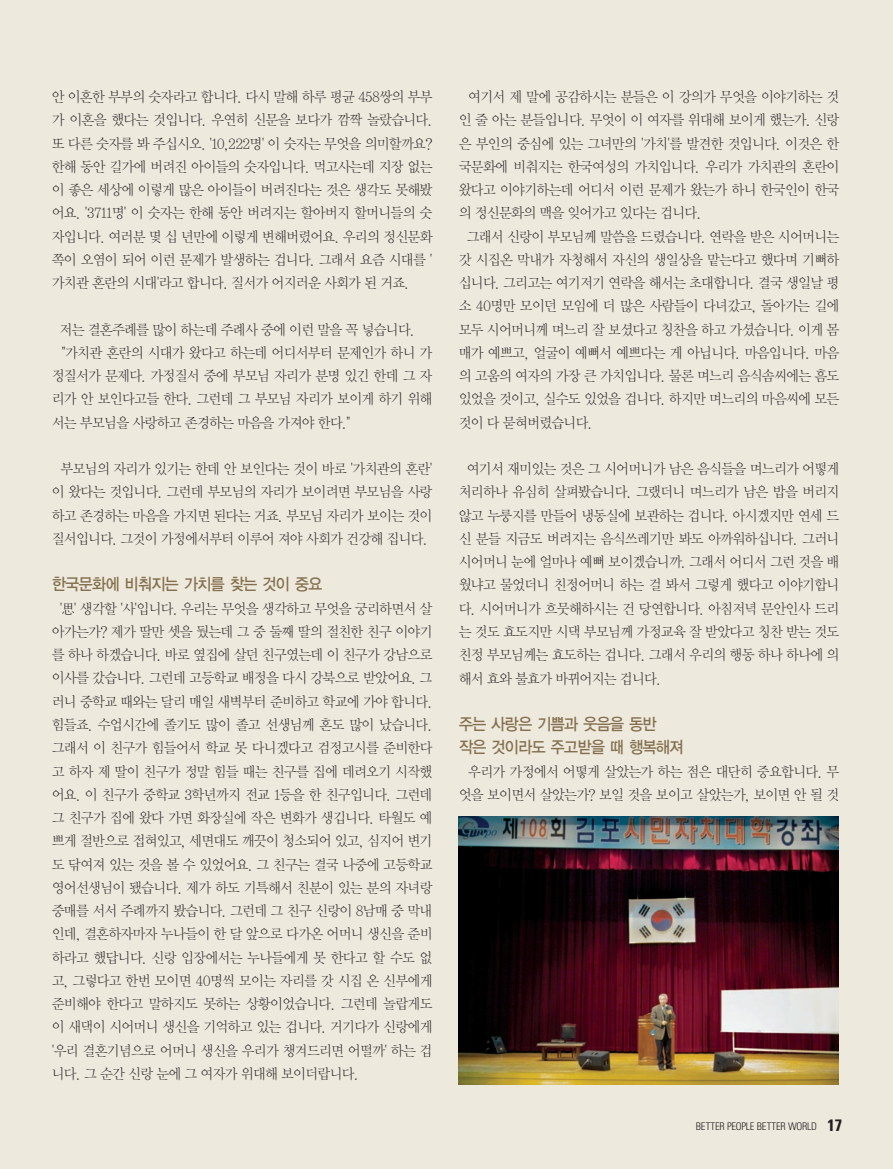
<style>
.page{position:relative;width:893px;height:1169px;background:#fff}
.page>*{position:absolute;margin:0;border:0;box-sizing:border-box;transform-origin:0 0}
.t1{font:16.5px/23.2px "YGO13";letter-spacing:-.12em;color:#836f4d;scale:.92 1}
.t2{font:14.25px/23.2px "Y Mj O11";letter-spacing:-.105em;color:#231f20;text-align:justify;scale:.95 1}
.t3{font:300 condensed 10.5px "Univers";letter-spacing:-.025em;color:#231f20}
.s1{font-weight:700;font-size:16.5px}
</style>
<div class="page">
<div style="left:0;top:0;width:892px;height:1168px;background:#eee9dd"></div>
<img style="left:459px;top:816px;width:379px;height:268px">
<p class="t2" style="left:51px;top:86px;width:403px">안 이혼한 부부의 숫자라고 합니다. 다시 말해 하루 평균 458쌍의 부부 가 이혼을 했다는 것입니다. 우연히 신문을 보다가 깜짝 놀랐습니다. 또 다른 숫자를 봐 주십시오. '10,222명' 이 숫자는 무엇을 의미할까요? 한해 동안 길가에 버려진 아이들의 숫자입니다. 먹고사는데 지장 없는 이 좋은 세상에 이렇게 많은 아이들이 버려진다는 것은 생각도 못해봤 어요. '3711명' 이 숫자는 한해 동안 버려지는 할아버지 할머니들의 숫 자입니다. 여러분 몇 십 년만에 이렇게 변해버렸어요. 우리의 정신문화 쪽이 오염이 되어 이런 문제가 발생하는 겁니다. 그래서 요즘 시대를 ' 가치관 혼란의 시대'라고 합니다. 질서가 어지러운 사회가 된 거죠.</p>
<p class="t2" style="left:59px;top:318px;width:376px">저는 결혼주례를 많이 하는데 주례사 중에 이런 말을 꼭 넣습니다.</p>
<p class="t2" style="left:61px;top:342px;width:393px">"가치관 혼란의 시대가 왔다고 하는데 어디서부터 문제인가 하니 가</p>
<p class="t2" style="left:51px;top:365px;width:403px">정질서가 문제다. 가정질서 중에 부모님 자리가 분명 있긴 한데 그 자</p>
<p class="t2" style="left:51px;top:388px;width:403px">리가 안 보인다고들 한다. 그런데 그 부모님 자리가 보이게 하기 위해</p>
<p class="t2" style="left:51px;top:411px;width:317px">서는 부모님을 사랑하고 존경하는 마음을 가져야 한다."</p>
<p class="t2" style="left:51px;top:458px;width:403px;text-indent:9px">부모님의 자리가 있기는 한데 안 보인다는 것이 바로 '가치관의 혼란' 이 왔다는 것입니다. 그런데 부모님의 자리가 보이려면 부모님을 사랑 하고 존경하는 마음을 가지면 된다는 거죠. 부모님 자리가 보이는 것이 질서입니다. 그것이 가정에서부터 이루어 져야 사회가 건강해 집니다.</p>
<p class="t1" style="left:51px;top:574px;width:297px">한국문화에 비춰지는 가치를 찾는 것이 중요</p>
<p class="t2" style="left:51px;top:597px;width:403px;text-indent:8px">'思' 생각할 '사'입니다. 우리는 무엇을 생각하고 무엇을 궁리하면서 살 아가는가? 제가 딸만 셋을 뒀는데 그 중 둘째 딸의 절친한 친구 이야기 를 하나 하겠습니다. 바로 옆집에 살던 친구였는데 이 친구가 강남으로 이사를 갔습니다. 그런데 고등학교 배정을 다시 강북으로 받았어요. 그 러니 중학교 때와는 달리 매일 새벽부터 준비하고 학교에 가야 합니다. 힘들죠. 수업시간에 졸기도 많이 졸고 선생님께 혼도 많이 났습니다. 그래서 이 친구가 힘들어서 학교 못 다니겠다고 검정고시를 준비한다 고 하자 제 딸이 친구가 정말 힘들 때는 친구를 집에 데려오기 시작했 어요. 이 친구가 중학교 3학년까지 전교 1등을 한 친구입니다. 그런데 그 친구가 집에 왔다 가면 화장실에 작은 변화가 생깁니다. 타월도 예 쁘게 절반으로 접혀있고, 세면대도 깨끗이 청소되어 있고, 심지어 변기 도 닦여져 있는 것을 볼 수 있었어요. 그 친구는 결국 나중에 고등학교 영어선생님이 됐습니다. 제가 하도 기특해서 친분이 있는 분의 자녀랑 중매를 서서 주례까지 봤습니다. 그런데 그 친구 신랑이 8남매 중 막내 인데, 결혼하자마자 누나들이 한 달 앞으로 다가온 어머니 생신을 준비 하라고 했답니다. 신랑 입장에서는 누나들에게 못 한다고 할 수도 없 고, 그렇다고 한번 모이면 40명씩 모이는 자리를 갓 시집 온 신부에게 준비해야 한다고 말하지도 못하는 상황이었습니다. 그런데 놀랍게도 이 새댁이 시어머니 생신을 기억하고 있는 겁니다. 거기다가 신랑에게 '우리 결혼기념으로 어머니 생신을 우리가 챙겨드리면 어떨까' 하는 겁 니다. 그 순간 신랑 눈에 그 여자가 위대해 보이더랍니다.</p>
<p class="t2" style="left:468px;top:86px;width:393px">여기서 제 말에 공감하시는 분들은 이 강의가 무엇을 이야기하는 것</p>
<p class="t2" style="left:458px;top:109px;width:403px">인 줄 아는 분들입니다. 무엇이 이 여자를 위대해 보이게 했는가. 신랑</p>
<p class="t2" style="left:458px;top:132px;width:403px">은 부인의 중심에 있는 그녀만의 '가치'를 발견한 것입니다. 이것은 한</p>
<p class="t2" style="left:458px;top:156px;width:403px">국문화에 비춰지는 한국여성의 가치입니다. 우리가 가치관의 혼란이</p>
<p class="t2" style="left:458px;top:179px;width:403px">왔다고 이야기하는데 어디서 이런 문제가 왔는가 하니 한국인이 한국</p>
<p class="t2" style="left:458px;top:202px;width:258px">의 정신문화의 맥을 잊어가고 있다는 겁니다.</p>
<p class="t2" style="left:466px;top:225px;width:394px">그래서 신랑이 부모님께 말씀을 드렸습니다. 연락을 받은 시어머니는</p>
<p class="t2" style="left:458px;top:249px;width:403px">갓 시집온 막내가 자청해서 자신의 생일상을 맡는다고 했다며 기뻐하</p>
<p class="t2" style="left:458px;top:272px;width:403px">십니다. 그리고는 여기저기 연락을 해서는 초대합니다. 결국 생일날 평</p>
<p class="t2" style="left:458px;top:295px;width:403px">소 40명만 모이던 모임에 더 많은 사람들이 다녀갔고, 돌아가는 길에</p>
<p class="t2" style="left:458px;top:318px;width:403px">모두 시어머니께 며느리 잘 보셨다고 칭찬을 하고 가셨습니다. 이게 몸</p>
<p class="t2" style="left:458px;top:342px;width:403px">매가 예쁘고, 얼굴이 예뻐서 예쁘다는 게 아닙니다. 마음입니다. 마음</p>
<p class="t2" style="left:458px;top:365px;width:403px">의 고움의 여자의 가장 큰 가치입니다. 물론 며느리 음식솜씨에는 흠도</p>
<p class="t2" style="left:458px;top:388px;width:403px">있었을 것이고, 실수도 있었을 겁니다. 하지만 며느리의 마음씨에 모든</p>
<p class="t2" style="left:458px;top:411px;width:143px">것이 다 묻혀버렸습니다.</p>
<p class="t2" style="left:458px;top:458px;width:403px;text-indent:8px">여기서 재미있는 것은 그 시어머니가 남은 음식들을 며느리가 어떻게 처리하나 유심히 살펴봤습니다. 그랬더니 며느리가 남은 밥을 버리지 않고 누룽지를 만들어 냉동실에 보관하는 겁니다. 아시겠지만 연세 드 신 분들 지금도 버려지는 음식쓰레기만 봐도 아까워하십니다. 그러니 시어머니 눈에 얼마나 예뻐 보이겠습니까. 그래서 어디서 그런 것을 배 웠냐고 물었더니 친정어머니 하는 걸 봐서 그렇게 했다고 이야기합니 다. 시어머니가 흐뭇해하시는 건 당연합니다. 아침저녁 문안인사 드리 는 것도 효도지만 시댁 부모님께 가정교육 잘 받았다고 칭찬 받는 것도 친정 부모님께는 효도하는 겁니다. 그래서 우리의 행동 하나 하나에 의 해서 효와 불효가 바뀌어지는 겁니다.</p>
<p class="t1" style="left:458px;top:713px;width:247px">주는 사랑은 기쁨과 웃음을 동반 작은 것이라도 주고받을 때 행복해져</p>
<p class="t2" style="left:458px;top:760px;width:403px;text-align:right">우리가 가정에서 어떻게 살았는가 하는 점은 대단히 중요합니다. 무 엇을 보이면서 살았는가? 보일 것을 보이고 살았는가, 보이면 안 될 것</p>
<p class="t3" style="left:695px;top:1122px;width:148px">BETTER PEOPLE BETTER WORLD <span class="s1">17</span></p>
</div>
